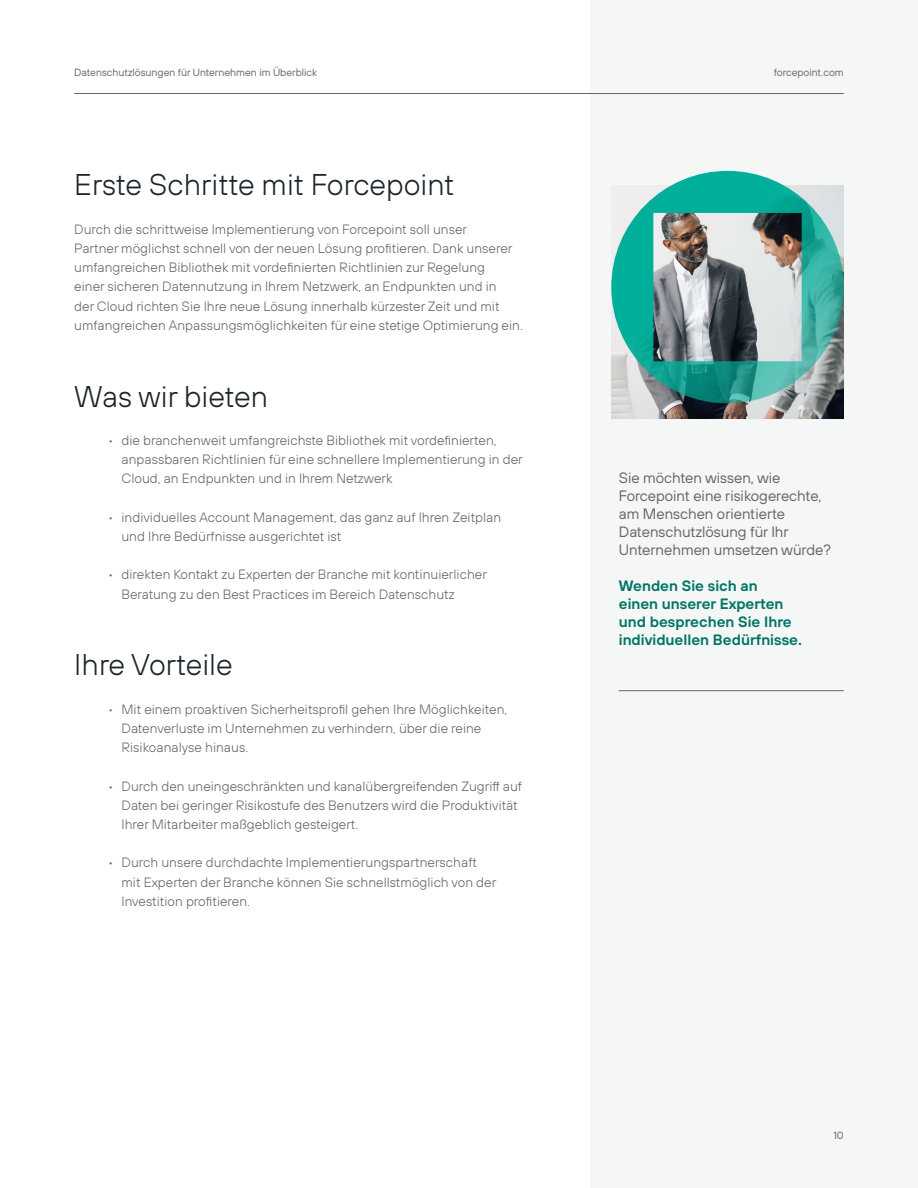
<style>
.page{position:relative;width:918px;height:1188px;background:#fff}
.page>*{position:absolute;margin:0;border:0;box-sizing:border-box;transform-origin:0 0}
.t1{font:300 30px "FP Sans";color:#1d252c}
.t2{font:15px/18px "FP Sans";color:#636569}
.t3{font:600 15px/18px "FP Sans";color:#007565}
.t4{font:300 13.5px/19.2px "FP Sans";color:#636569}
.t5{font:10.5px "FP Sans";color:#636569}
</style>
<div class="page">
<div style="left:590px;top:0;width:328px;height:1188px;background:#f5f6f6"></div>
<hr style="left:74px;top:93px;width:770px;height:1px;background:#636569">
<hr style="left:619px;top:690px;width:225px;height:1px;background:#636569">
<img style="left:611px;top:403px;width:233px;height:15px">
<svg style="left:611px;top:171px;width:233px;height:232px"></svg>
<p class="t5" style="left:74px;top:66px;width:244px">Datenschutzlösungen für Unternehmen im Überblick</p>
<p class="t5" style="left:774px;top:66px;width:71px">forcepoint.com</p>
<h1 class="t1" style="left:74px;top:166px;width:382px">Erste Schritte mit Forcepoint</h1>
<p class="t4" style="left:74px;top:219px;width:450px">Durch die schrittweise Implementierung von Forcepoint soll unser<br>Partner möglichst schnell von der neuen Lösung profitieren. Dank unserer umfangreichen Bibliothek mit vordefinierten Richtlinien zur Regelung<br>einer sicheren Datennutzung in Ihrem Netzwerk, an Endpunkten und in<br>der Cloud richten Sie Ihre neue Lösung innerhalb kürzester Zeit und mit umfangreichen Anpassungsmöglichkeiten für eine stetige Optimierung ein.</p>
<h1 class="t1" style="left:74px;top:377px;width:195px">Was wir bieten</h1>
<p class="t4" style="left:122px;top:430px;width:403px;text-indent:-14px">• die branchenweit umfangreichste Bibliothek mit vordefinierten, anpassbaren Richtlinien für eine schnellere Implementierung in der<br>Cloud, an Endpunkten und in Ihrem Netzwerk</p>
<p class="t4" style="left:122px;top:507px;width:381px;text-indent:-14px">• individuelles Account Management, das ganz auf Ihren Zeitplan und Ihre Bedürfnisse ausgerichtet ist</p>
<p class="t4" style="left:122px;top:565px;width:367px;text-indent:-14px">• direkten Kontakt zu Experten der Branche mit kontinuierlicher<br>Beratung zu den Best Practices im Bereich Datenschutz</p>
<h1 class="t1" style="left:74px;top:646px;width:160px">Ihre Vorteile</h1>
<p class="t4" style="left:122px;top:699px;width:387px;text-indent:-14px">• Mit einem proaktiven Sicherheitsprofil gehen Ihre Möglichkeiten,<br>Datenverluste im Unternehmen zu verhindern, über die reine<br>Risikoanalyse hinaus.</p>
<p class="t4" style="left:122px;top:776px;width:402px;text-indent:-14px">• Durch den uneingeschränkten und kanalübergreifenden Zugriff auf<br>Daten bei geringer Risikostufe des Benutzers wird die Produktivität<br>Ihrer Mitarbeiter maßgeblich gesteigert.</p>
<p class="t4" style="left:122px;top:853px;width:376px;text-indent:-14px">• Durch unsere durchdachte Implementierungspartnerschaft mit Experten der Branche können Sie schnellstmöglich von der<br>Investition profitieren.</p>
<p class="t2" style="left:619px;top:468px;width:214px">Sie möchten wissen, wie<br>Forcepoint eine risikogerechte, am Menschen orientierte<br>Datenschutzlösung für Ihr<br>Unternehmen umsetzen würde?</p>
<p class="t3" style="left:619px;top:576px;width:185px">Wenden Sie sich an<br>einen unserer Experten und besprechen Sie Ihre individuellen Bedürfnisse.</p>
<p class="t5" style="left:833px;top:1129px;width:12px">10</p>
</div>
